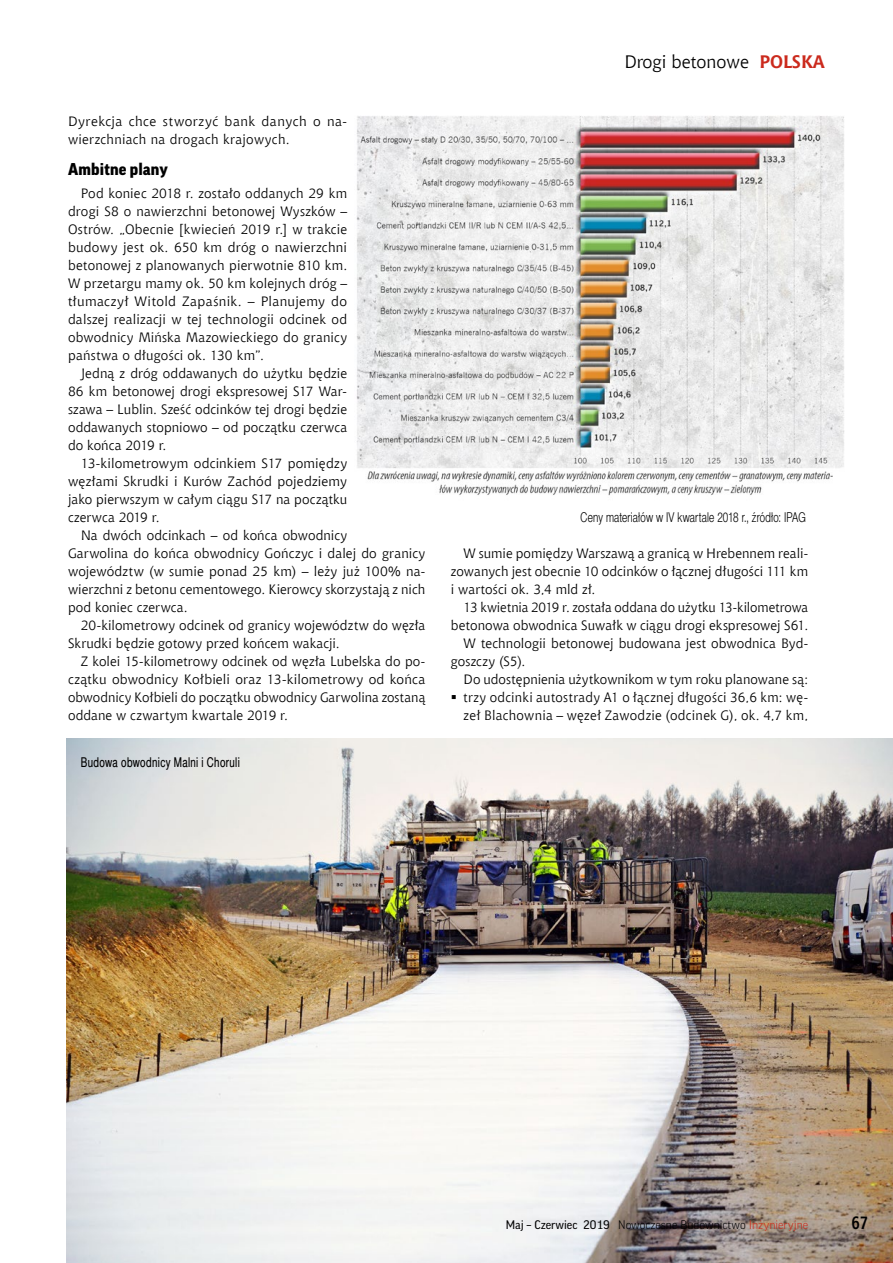
<style>
.page{position:relative;width:893px;height:1263px;background:#fff}
.page>*{position:absolute;margin:0;border:0;box-sizing:border-box;transform-origin:0 0}
.t1{font:18px "Chianti EU";color:#000}
.t2{font:700 18px "Aerton Cnd EFN";color:#000}
.t3{font:700 18px "Chianti EU";color:#cb2a1d}
.t4{font:900 16.5px "Good Pro";letter-spacing:.01em;color:#000}
.t5{font:13.5px/18px "Chianti EU";letter-spacing:.01em;color:#000;text-align:justify}
.t6{font:13.5px/18px "Chianti EU";letter-spacing:.03em;color:#000}
.t7{font:13.5px "Switzer Cnd EFN Light";letter-spacing:.015em;color:#000;scale:.9 1}
.t8{font:13.5px "Switzer Cnd EFN";letter-spacing:.03em;color:#000;scale:.9 1}
.t9{font:300 12px "Good Pro";color:#000}
.s1{font-weight:700;color:#cb2a1d}
.s2{font-weight:400}
.s3{color:#cb2a1d}
</style>
<div class="page">
<img style="left:66px;top:738px;width:827px;height:525px">
<img style="left:356px;top:116px;width:488px;height:380px">
<p class="t6" style="left:68px;top:112px;width:281px">Dyrekcja chce stworzyć bank danych o na&shy;wierzchniach na drogach krajowych.</p>
<p class="t4" style="left:68px;top:160px;width:101px">Ambitne plany</p>
<p class="t5" style="left:68px;top:184px;width:281px;text-indent:13px">Pod koniec 2018 r. zostało oddanych 29 km drogi S8 o nawierzchni betonowej Wyszków – Ostrów. „Obecnie [kwiecień 2019 r.] w trakcie budowy jest ok. 650 km dróg o nawierzchni betonowej z planowanych pierwotnie 810 km.<br>W przetargu mamy ok. 50 km kolejnych dróg – tłumaczył Witold Zapaśnik. – Planujemy do dalszej realizacji w tej technologii odcinek od obwodnicy Mińska Mazowieckiego do granicy państwa o długości ok. 130 km”.</p>
<p class="t5" style="left:68px;top:364px;width:281px;text-indent:13px">Jedną z dróg oddawanych do użytku będzie 86 km betonowej drogi ekspresowej S17 War&shy;szawa – Lublin. Sześć odcinków tej drogi będzie oddawanych stopniowo – od początku czerwca do końca 2019 r.</p>
<p class="t5" style="left:68px;top:454px;width:281px;text-indent:13px">13-kilometrowym odcinkiem S17 pomiędzy węzłami Skrudki i Kurów Zachód pojedziemy jako pierwszym w całym ciągu S17 na początku czerwca 2019 r.</p>
<p class="t5" style="left:68px;top:526px;width:359px;text-align:left;text-indent:13px">Na dwóch odcinkach – od końca obwodnicy<br>Garwolina do końca obwodnicy Gończyc i dalej do granicy województw (w sumie ponad 25 km) – leży już 100% na&shy;wierzchni z betonu cementowego. Kierowcy skorzystają z nich pod koniec czerwca.</p>
<p class="t5" style="left:68px;top:616px;width:359px;text-indent:13px">20-kilometrowy odcinek od granicy województw do węzła<br>Skrudki będzie gotowy przed końcem wakacji.</p>
<p class="t5" style="left:68px;top:652px;width:359px;text-indent:13px">Z kolei 15-kilometrowy odcinek od węzła Lubelska do po&shy;czątku obwodnicy Kołbieli oraz 13-kilometrowy od końca obwodnicy Kołbieli do początku obwodnicy Garwolina zostaną oddane w czwartym kwartale 2019 r.</p>
<p class="t8" style="left:81px;top:754px;width:178px">Budowa obwodnicy Malni i Choruli</p>
<h1 class="t1" style="left:625px;top:51px;width:158px">Drogi betonowe <span class="s1">POLSK</span></h1>
<h1 class="t3" style="left:813px;top:51px;width:14px">A</h1>
<p class="t7" style="left:581px;top:509px;width:252px">Ceny materiałów w IV kwartale 2018 r., źródło: IPAG</p>
<p class="t5" style="left:451px;top:544px;width:359px;text-indent:13px">W sumie pomiędzy Warszawą a granicą w Hrebennem reali&shy;zowanych jest obecnie 10 odcinków o łącznej długości 111 km i wartości ok. 3,4 mld zł.</p>
<p class="t5" style="left:464px;top:598px;width:346px">13 kwietnia 2019 r. została oddana do użytku 13-kilometrowa</p>
<p class="t5" style="left:451px;top:616px;width:359px">betonowa obwodnica Suwałk w ciągu drogi ekspresowej S61.</p>
<p class="t5" style="left:464px;top:634px;width:346px">W technologii betonowej budowana jest obwodnica Byd-</p>
<p class="t5" style="left:451px;top:652px;width:76px">goszczy (S5).</p>
<p class="t5" style="left:464px;top:670px;width:346px">Do udostępnienia użytkownikom w tym roku planowane są:</p>
<p class="t5" style="left:464px;top:688px;width:346px">trzy odcinki autostrady A1 o łącznej długości 36,6 km: wę-</p>
<p class="t5" style="left:464px;top:706px;width:346px">zeł Blachownia – węzeł Zawodzie (odcinek G), ok. 4,7 km,</p>
<p class="t9" style="left:506px;top:1218px;width:304px"><span class="s2">Maj – Czerwiec 2019</span> Nowoczesne Budownictwo <span class="s3">Inżynieryjne</span></p>
<h1 class="t2" style="left:851px;top:1212px;width:18px">67</h1>
</div>
